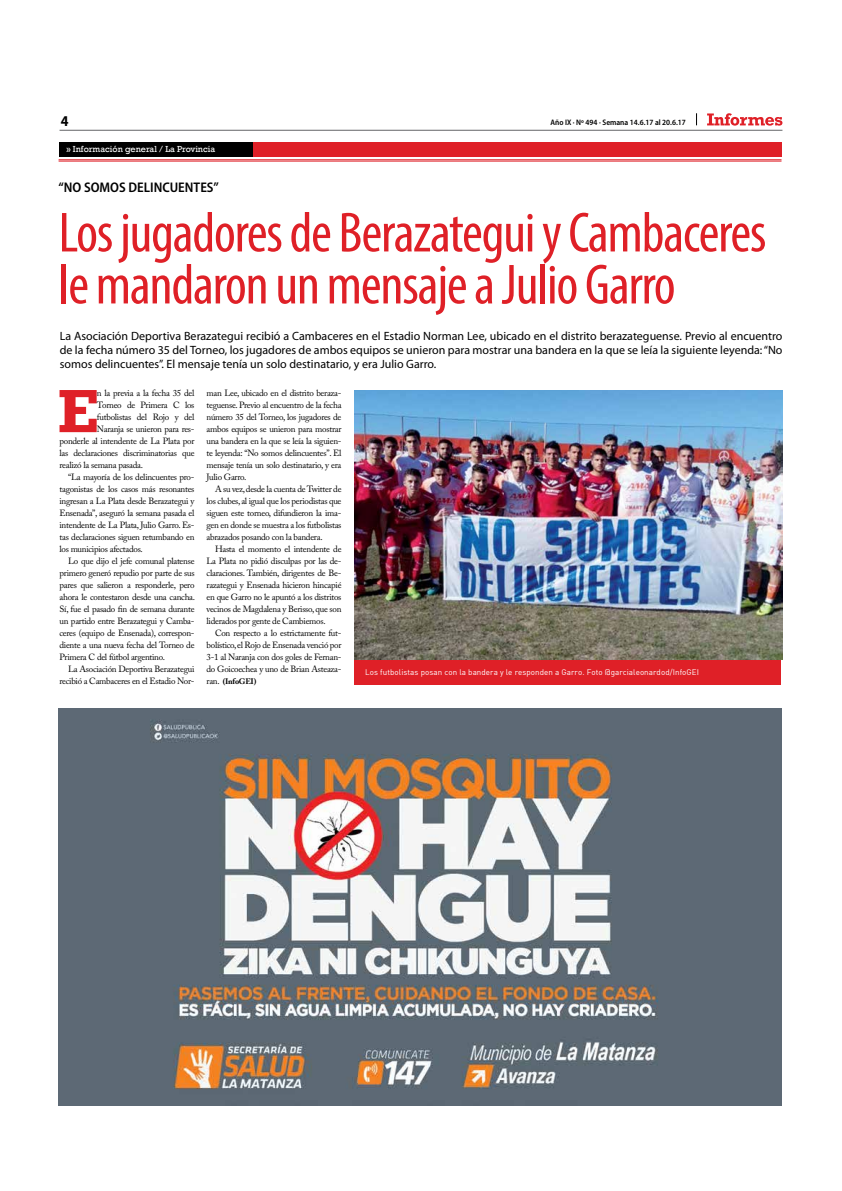
<style>
.page{position:relative;width:842px;height:1191px;background:#fff}
.page>*{position:absolute;margin:0;border:0;box-sizing:border-box;transform-origin:0 0}
.t1{font:700 62px "Rockwell";color:#df2027}
.t2{font:condensed 57px/52px "Myriad Pro";letter-spacing:-.02em;color:#df2027}
.t3{font:700 semi-condensed 15px "Myriad Pro";color:#000}
.t4{font:600 semi-condensed 14px "Myriad Pro";color:#000}
.t5{font:12px/14px "Myriad Pro";color:#000;text-align:justify}
.t6{font:9px/12px "Adobe Caslon Pro";letter-spacing:-.03em;color:#000;text-align:justify}
.t7{font:9px "Rockwell";color:#fff}
.t8{font:8px "DIN";letter-spacing:.01em;color:#fff}
.t9{font:600 semi-condensed 8px "Myriad Pro";color:#000}
.t10{font:700 8px "Adobe Caslon Pro";letter-spacing:-.03em;color:#000}
.s1{font-weight:400;font-size:9px}
</style>
<div class="page">
<svg style="left:696px;top:113px;width:1px;height:12px"></svg>
<hr style="left:60px;top:130px;width:722px;height:1px;background:#636567">
<svg style="left:707px;top:113px;width:75px;height:13px"></svg>
<hr style="left:59px;top:159px;width:722px;height:1px;background:#df2027">
<hr style="left:59px;top:161px;width:722px;height:1px;background:#df2027">
<div style="left:127px;top:143px;width:654px;height:14px;background:#df2027"></div>
<div style="left:59px;top:143px;width:193px;height:14px;background:#000"></div>
<img style="left:59px;top:708px;width:722px;height:397px">
<div style="left:354px;top:660px;width:427px;height:24px;background:#df2027"></div>
<img style="left:354px;top:390px;width:428px;height:269px">
<h3 class="t3" style="left:61px;top:112px;width:9px">4</h3>
<p class="t9" style="left:550px;top:118px;width:137px">Año IX ∙ Nº 494 ∙ Semana 14.6.17 al 20.6.17</p>
<p class="t7" style="left:66px;top:144px;width:150px">» Información general / La Provincia</p>
<h3 class="t4" style="left:58px;top:180px;width:162px">“NO SOMOS DELINCUENTES”</h3>
<h2 class="t2" style="left:59px;top:206px;width:709px">Los jugadores de Berazategui y Cambaceres le mandaron un mensaje a Julio Garro</h2>
<p class="t5" style="left:60px;top:329px;width:724px">La Asociación Deportiva Berazategui recibió a Cambaceres en el Estadio Norman Lee, ubicado en el distrito berazateguense. Previo al encuentro de la fecha número 35 del Torneo, los jugadores de ambos equipos se unieron para mostrar una bandera en la que se leía la siguiente leyenda: “No somos delincuentes”. El mensaje tenía un solo destinatario, y era Julio Garro.</p>
<h1 class="t1" style="left:57px;top:374px;width:43px">E</h1>
<p class="t6" style="left:97px;top:387px;width:99px">n la previa a la fecha 35 del</p>
<p class="t6" style="left:97px;top:399px;width:99px">Torneo de Primera C los</p>
<p class="t6" style="left:97px;top:411px;width:99px">futbolistas del Rojo y del</p>
<p class="t6" style="left:97px;top:423px;width:99px">Naranja se unieron para res-</p>
<p class="t6" style="left:60px;top:435px;width:136px">ponderle al intendente de La Plata por</p>
<p class="t6" style="left:60px;top:447px;width:136px">las declaraciones discriminatorias que</p>
<p class="t6" style="left:60px;top:459px;width:85px">realizó la semana pasada.</p>
<p class="t6" style="left:68px;top:471px;width:128px">“La mayoría de los delincuentes pro-</p>
<p class="t6" style="left:60px;top:483px;width:136px">tagonistas de los casos más resonantes</p>
<p class="t6" style="left:60px;top:495px;width:136px">ingresan a La Plata desde Berazategui y</p>
<p class="t6" style="left:60px;top:507px;width:136px">Ensenada”, aseguró la semana pasada el</p>
<p class="t6" style="left:60px;top:519px;width:136px">intendente de La Plata, Julio Garro. Es-</p>
<p class="t6" style="left:60px;top:531px;width:136px">tas declaraciones siguen retumbando en</p>
<p class="t6" style="left:60px;top:543px;width:85px">los municipios afectados.</p>
<p class="t6" style="left:68px;top:555px;width:128px">Lo que dijo el jefe comunal platense</p>
<p class="t6" style="left:60px;top:567px;width:136px">primero generó repudio por parte de sus</p>
<p class="t6" style="left:60px;top:579px;width:136px">pares que salieron a responderle, pero</p>
<p class="t6" style="left:60px;top:591px;width:137px">ahora le contestaron desde una cancha.</p>
<p class="t6" style="left:60px;top:603px;width:136px">Sí, fue el pasado fin de semana durante</p>
<p class="t6" style="left:60px;top:615px;width:136px">un partido entre Berazategui y Camba-</p>
<p class="t6" style="left:60px;top:627px;width:136px">ceres (equipo de Ensenada), correspon-</p>
<p class="t6" style="left:60px;top:639px;width:136px">diente a una nueva fecha del Torneo de</p>
<p class="t6" style="left:60px;top:651px;width:107px">Primera C del fútbol argentino.</p>
<p class="t6" style="left:68px;top:663px;width:128px">La Asociación Deportiva Berazategui</p>
<p class="t6" style="left:60px;top:675px;width:136px">recibió a Cambaceres en el Estadio Nor-</p>
<p class="t6" style="left:206px;top:387px;width:136px">man Lee, ubicado en el distrito beraza&shy;teguense. Previo al encuentro de la fecha número 35 del Torneo, los jugadores de ambos equipos se unieron para mostrar una bandera en la que se leía la siguien&shy;te leyenda: “No somos delincuentes”. El mensaje tenía un solo destinatario, y era Julio Garro.</p>
<p class="t6" style="left:206px;top:483px;width:136px;text-indent:9px">A su vez, desde la cuenta de Twitter de los clubes, al igual que los periodistas que siguen este torneo, difundieron la ima&shy;gen en donde se muestra a los futbolistas abrazados posando con la bandera.</p>
<p class="t6" style="left:206px;top:543px;width:136px;text-indent:9px">Hasta el momento el intendente de La Plata no pidió disculpas por las de&shy;claraciones. También, dirigentes de Be&shy;razategui y Ensenada hicieron hincapié en que Garro no le apuntó a los distritos vecinos de Magdalena y Berisso, que son liderados por gente de Cambiemos.</p>
<p class="t6" style="left:206px;top:627px;width:136px;text-indent:9px">Con respecto a lo estrictamente fut&shy;bolístico, el Rojo de Ensenada venció por 3-1 al Naranja con dos goles de Fernan&shy;do Goicoechea y uno de Brian Asteaza-</p>
<p class="t10" style="left:206px;top:677px;width:51px"><span class="s1">ran.</span> (InfoGEI)</p>
<p class="t8" style="left:365px;top:667px;width:335px">Los futbolistas posan con la bandera y le responden a Garro. Foto @garcialeonardod/InfoGEI</p>
</div>
